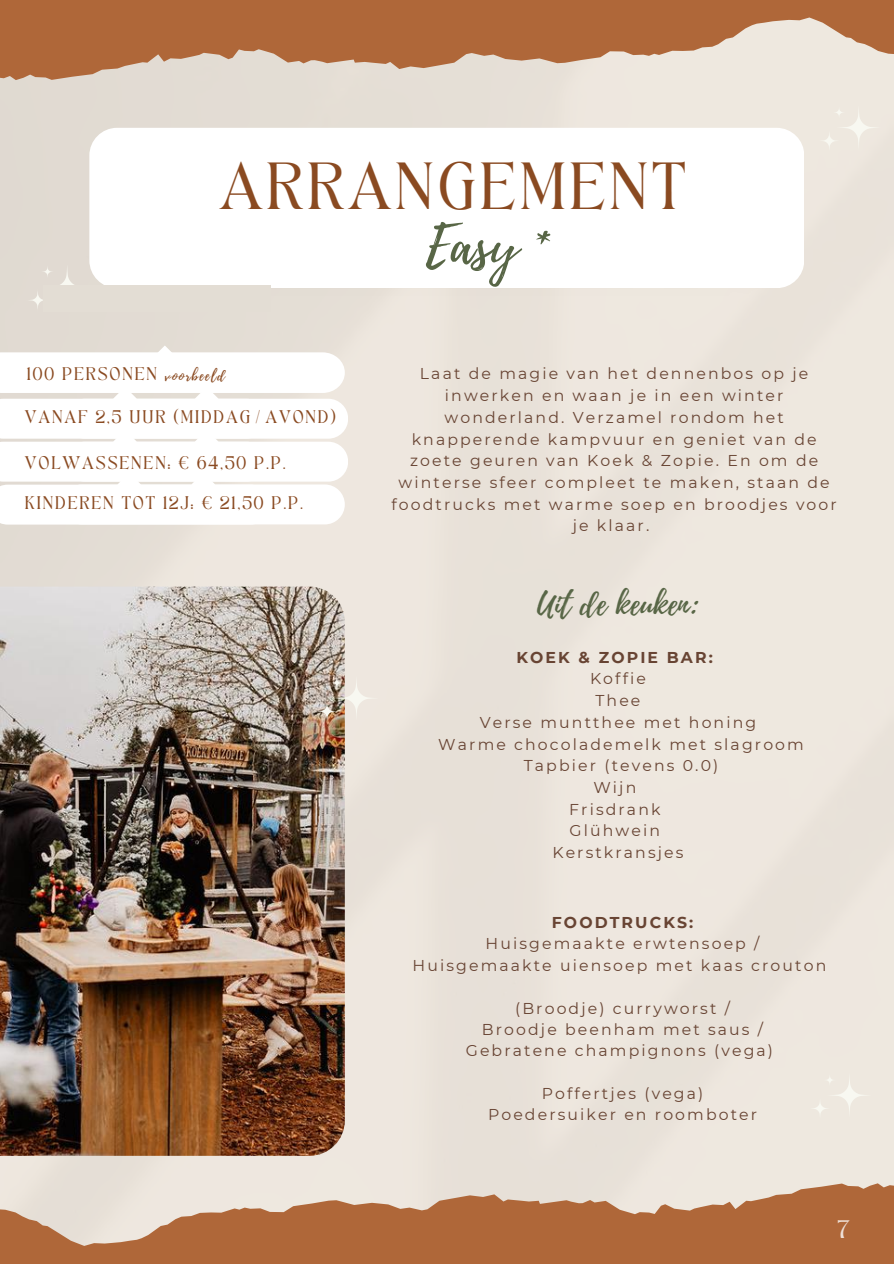
<style>
.page{position:relative;width:894px;height:1264px;background:#fff}
.page>*{position:absolute;margin:0;border:0;box-sizing:border-box;transform-origin:0 0}
.t1{font:53.1px "Playlist Script";color:#586646}
.t2{font:46.5px "TAN Angleton";letter-spacing:.035em;color:#8a4a21}
.t3{font:32.1px "Playlist Script";color:#586646}
.t4{font:17.7px "TAN Angleton";color:#fff}
.t5{font:15.75px/21.8px "Montserrat";letter-spacing:.135em;color:#684433;text-align:center}
.t6{font:700 15.75px "Montserrat";letter-spacing:.135em;color:#684433}
.t7{font:14.25px "Playlist Script";letter-spacing:.095em;color:#8a4a21}
.t8{font:12.75px "TAN Angleton";letter-spacing:.095em;color:#8a4a21}
</style>
<div class="page">
<img style="left:0;top:89px;width:893px;height:1085px">
<div style="left:71px;top:256px;width:733px;height:40px;background:#e9e2d9"></div>
<div style="left:89px;top:128px;width:715px;height:160px;background:#fff;border-radius:28px"></div>
<svg style="left:0;top:1174px;width:893px;height:89px;background:#c69777"></svg>
<svg style="left:0;top:0;width:893px;height:89px;background:#c49575"></svg>
<img style="left:0;top:586px;width:345px;height:569px">
<svg style="left:0;top:345px;width:347px;height:179px"></svg>
<svg style="left:815px;top:102px;width:69px;height:52px;background:#eee9e0"></svg>
<img style="left:314px;top:672px;width:68px;height:52px">
<svg style="left:806px;top:1069px;width:69px;height:52px;background:#eee9e0"></svg>
<svg style="left:25px;top:261px;width:68px;height:52px;background:#e2dcd4"></svg>
<div style="left:44px;top:285px;width:227px;height:27px;background:#e3ddd4"></div>
<h2 class="t2" style="left:218px;top:161px;width:470px">ARRANGEMENT</h2>
<p class="t8" style="left:27px;top:367px;width:132px">100 PERSONEN</p>
<p class="t7" style="left:165px;top:365px;width:62px">voorbeeld</p>
<p class="t8" style="left:25px;top:410px;width:313px">VANAF 2,5 UUR (MIDDAG/AVOND)</p>
<p class="t8" style="left:25px;top:455px;width:263px">VOLWASSENEN: € 64,50 P.P.</p>
<p class="t8" style="left:25px;top:496px;width:280px">KINDEREN TOT 12J: € 21,50 P.P.</p>
<h1 class="t1" style="left:426px;top:207px;width:123px">Easy *</h1>
<p class="t5" style="left:391px;top:363px;width:446px">Laat de magie van het dennenbos op je inwerken en waan je in een winter wonderland. Verzamel rondom het knapperende kampvuur en geniet van de zoete geuren van Koek &amp; Zopie. En om de winterse sfeer compleet te maken, staan de foodtrucks met warme soep en broodjes voor je klaar.</p>
<h3 class="t3" style="left:537px;top:581px;width:163px">Uit de keuken:</h3>
<p class="t6" style="left:516px;top:647px;width:198px">KOEK &amp; ZOPIE BAR:</p>
<p class="t5" style="left:590px;top:668px;width:57px">Koffie</p>
<p class="t5" style="left:595px;top:689px;width:46px">Thee</p>
<p class="t5" style="left:479px;top:711px;width:278px">Verse muntthee met honing</p>
<p class="t5" style="left:438px;top:733px;width:367px">Warme chocolademelk met slagroom</p>
<p class="t5" style="left:523px;top:754px;width:196px">Tapbier (tevens 0.0)</p>
<p class="t5" style="left:593px;top:776px;width:44px">Wijn</p>
<p class="t5" style="left:569px;top:798px;width:93px">Frisdrank</p>
<p class="t5" style="left:569px;top:820px;width:92px">Glühwein</p>
<p class="t5" style="left:552px;top:841px;width:133px">Kerstkransjes</p>
<p class="t6" style="left:551px;top:912px;width:143px">FOODTRUCKS:</p>
<p class="t5" style="left:412px;top:933px;width:415px;line-height:21.3px">Huisgemaakte erwtensoep /<br>Huisgemaakte uiensoep met kaas crouton</p>
<p class="t5" style="left:465px;top:997px;width:309px;line-height:21.3px">(Broodje) curryworst /<br>Broodje beenham met saus /<br>Gebratene champignons (vega)</p>
<p class="t5" style="left:488px;top:1082px;width:270px">Poffertjes (vega)<br>Poedersuiker en roomboter</p>
<p class="t4" style="left:836px;top:1220px;width:15px">7</p>
</div>
